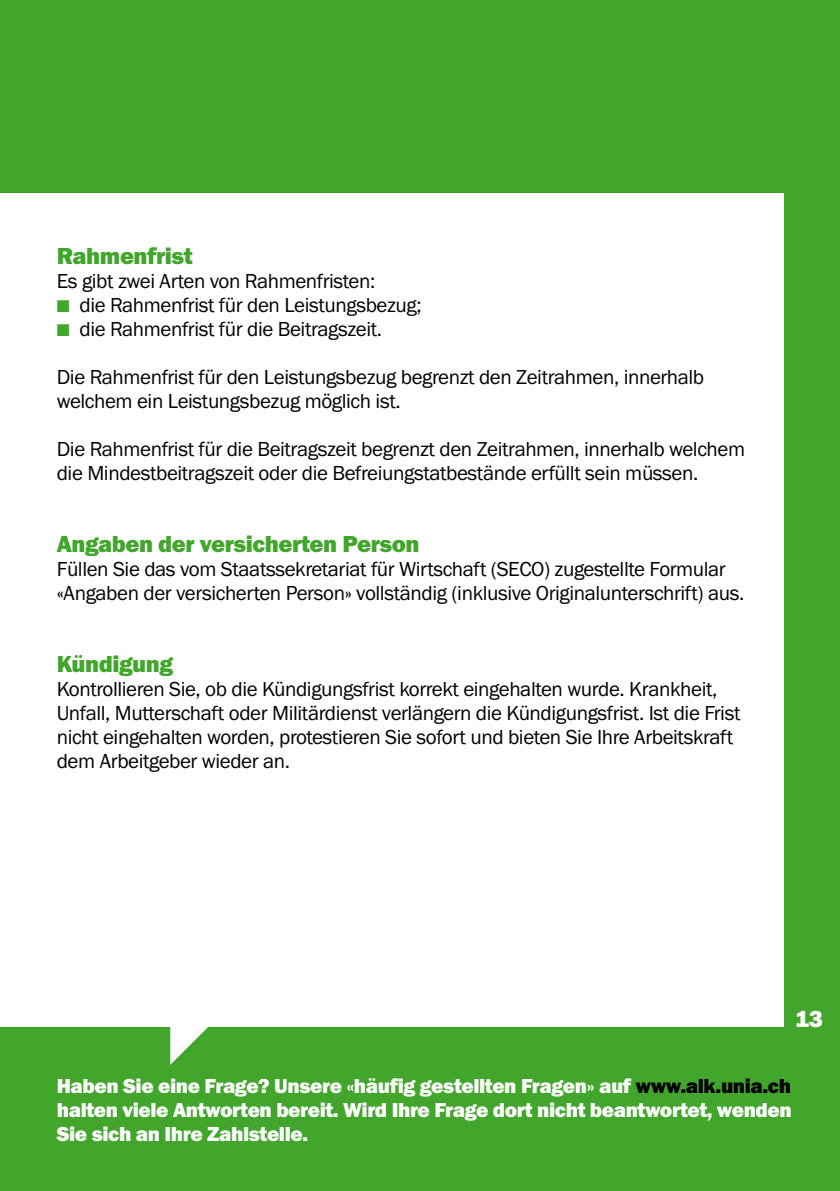
<style>
.page{position:relative;width:840px;height:1191px;background:#fff}
.page>*{position:absolute;margin:0;border:0;box-sizing:border-box;transform-origin:0 0}
.t1{font:24px "Franklin Got URWT Hea";letter-spacing:-.02em;color:#41a62b}
.t2{font:24px "Franklin Got URWT Hea";color:#fff}
.t3{font:21px/24px "Franklin Got URWT Boo";letter-spacing:-.02em;color:#000}
.t4{font:21px/24px "Franklin Got URWT Hea";letter-spacing:-.02em;color:#fff;text-align:justify}
.s1{color:#41a62b}
.s2{color:#000}
</style>
<div class="page">
<div style="left:0;top:0;width:839px;height:1191px;background:#41a62b"></div>
<div style="left:0;top:193px;width:782px;height:833px;background:#fff"></div>
<svg style="left:170px;top:1026px;width:40px;height:38px"></svg>
<p class="t1" style="left:57px;top:242px;width:137px">Rahmenfrist</p>
<p class="t3" style="left:57px;top:269px;width:320px">Es gibt zwei Arten von Rahmenfristen:</p>
<p class="t3" style="left:57px;top:293px;width:366px"><span class="s1">■</span> die Rahmenfrist für den Leistungsbezug;</p>
<p class="t3" style="left:57px;top:317px;width:327px"><span class="s1">■</span> die Rahmenfrist für die Beitragszeit.</p>
<p class="t3" style="left:57px;top:365px;width:648px">Die Rahmenfrist für den Leistungsbezug begrenzt den Zeitrahmen, innerhalb welchem ein Leistungsbezug möglich ist.</p>
<p class="t3" style="left:57px;top:437px;width:689px">Die Rahmenfrist für die Beitragszeit begrenzt den Zeitrahmen, innerhalb welchem die Mindestbeitragszeit oder die Befreiungstatbestände erfüllt sein müssen.</p>
<p class="t1" style="left:57px;top:530px;width:364px">Angaben der versicherten Person</p>
<p class="t3" style="left:57px;top:557px;width:688px">Füllen Sie das vom Staatssekretariat für Wirtschaft (SECO) zugestellte Formular «Angaben der versicherten Person» vollständig (inklusive Originalunterschrift) aus.</p>
<p class="t1" style="left:57px;top:650px;width:118px">Kündigung</p>
<p class="t3" style="left:57px;top:677px;width:684px">Kontrollieren Sie, ob die Kündigungsfrist korrekt eingehalten wurde. Krankheit, Unfall, Mutterschaft oder Militärdienst verlängern die Kündigungsfrist. Ist die Frist nicht eingehalten worden, protestieren Sie sofort und bieten Sie Ihre Arbeitskraft dem Arbeitgeber wieder an.</p>
<p class="t2" style="left:794px;top:1004px;width:29px">13</p>
<p class="t4" style="left:57px;top:1074px;width:736px">Haben Sie eine Frage? Unsere «häufig gestellten Fragen» auf <span class="s2">www.alk.unia.ch </span>halten viele Antworten bereit. Wird Ihre Frage dort nicht beantwortet, wenden Sie sich an Ihre Zahlstelle.</p>
</div>
